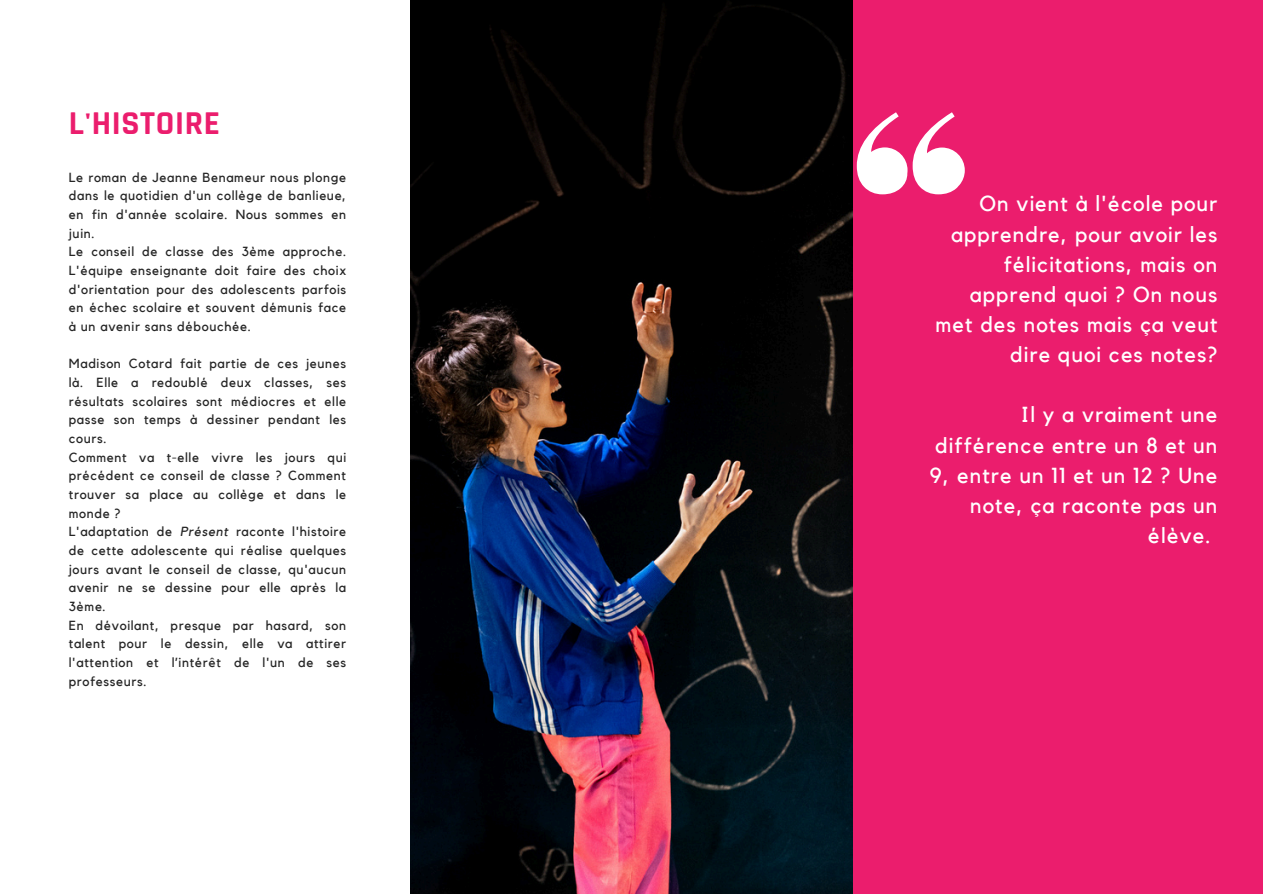
<style>
.page{position:relative;width:1263px;height:894px;background:#fff}
.page>*{position:absolute;margin:0;border:0;box-sizing:border-box;transform-origin:0 0}
.t1{font:700 33.75px "Rajdhani";letter-spacing:.02em;color:#eb1d6d}
.t2{font:21.75px/30.2px "Kollektif";letter-spacing:.05em;color:#fff;text-align:right}
.t3{font:13.2px/18.6px "Kollektif";letter-spacing:.05em;color:#252525;text-align:justify}
.s1{font-style:italic}
</style>
<div class="page">
<div style="left:842px;top:0;width:421px;height:893px;background:#eb1d6d"></div>
<svg style="left:857px;top:112px;width:50px;height:82px"></svg>
<svg style="left:913px;top:112px;width:52px;height:82px"></svg>
<img style="left:410px;top:0;width:442px;height:893px">
<p class="t1" style="left:69px;top:102px;width:153px">L'HISTOIRE</p>
<h1 class="t3" style="left:69px;top:168px;width:279px">Le roman de Jeanne Benameur nous plonge dans le quotidien d'un collège de banlieue, en fin d'année scolaire. Nous sommes en juin.</h1>
<p class="t3" style="left:69px;top:243px;width:279px">Le conseil de classe des 3ème approche.<br>L'équipe enseignante doit faire des choix d'orientation pour des adolescents parfois en échec scolaire et souvent démunis face à un avenir sans débouchée.</p>
<p class="t3" style="left:69px;top:355px;width:279px">Madison Cotard fait partie de ces jeunes là. Elle a redoublé deux classes, ses résultats scolaires sont médiocres et elle passe son temps à dessiner pendant les cours.</p>
<p class="t3" style="left:69px;top:448px;width:279px">Comment va t-elle vivre les jours qui précédent ce conseil de classe ? Comment trouver sa place au collège et dans le monde ?</p>
<p class="t3" style="left:69px;top:523px;width:279px">L'adaptation de <span class="s1">Présent</span> raconte l'histoire de cette adolescente qui réalise quelques jours avant le conseil de classe, qu'aucun avenir ne se dessine pour elle après la 3ème.</p>
<p class="t3" style="left:69px;top:616px;width:279px">En dévoilant, presque par hasard, son talent pour le dessin, elle va attirer l'attention et l’intérêt de l'un de ses professeurs.</p>
<p class="t2" style="left:935px;top:189px;width:284px">On vient à l'école pour apprendre, pour avoir les félicitations, mais on apprend quoi ? On nous met des notes mais ça veut dire quoi ces notes?</p>
<p class="t2" style="left:1021px;top:400px;width:198px">Il y a vraiment une</p>
<p class="t2" style="left:935px;top:430px;width:284px">différence entre un 8 et un</p>
<p class="t2" style="left:930px;top:461px;width:289px">9, entre un 11 et un 12 ? Une</p>
<p class="t2" style="left:970px;top:491px;width:249px">note, ça raconte pas un</p>
<p class="t2" style="left:1148px;top:521px;width:64px">élève.</p>
</div>
